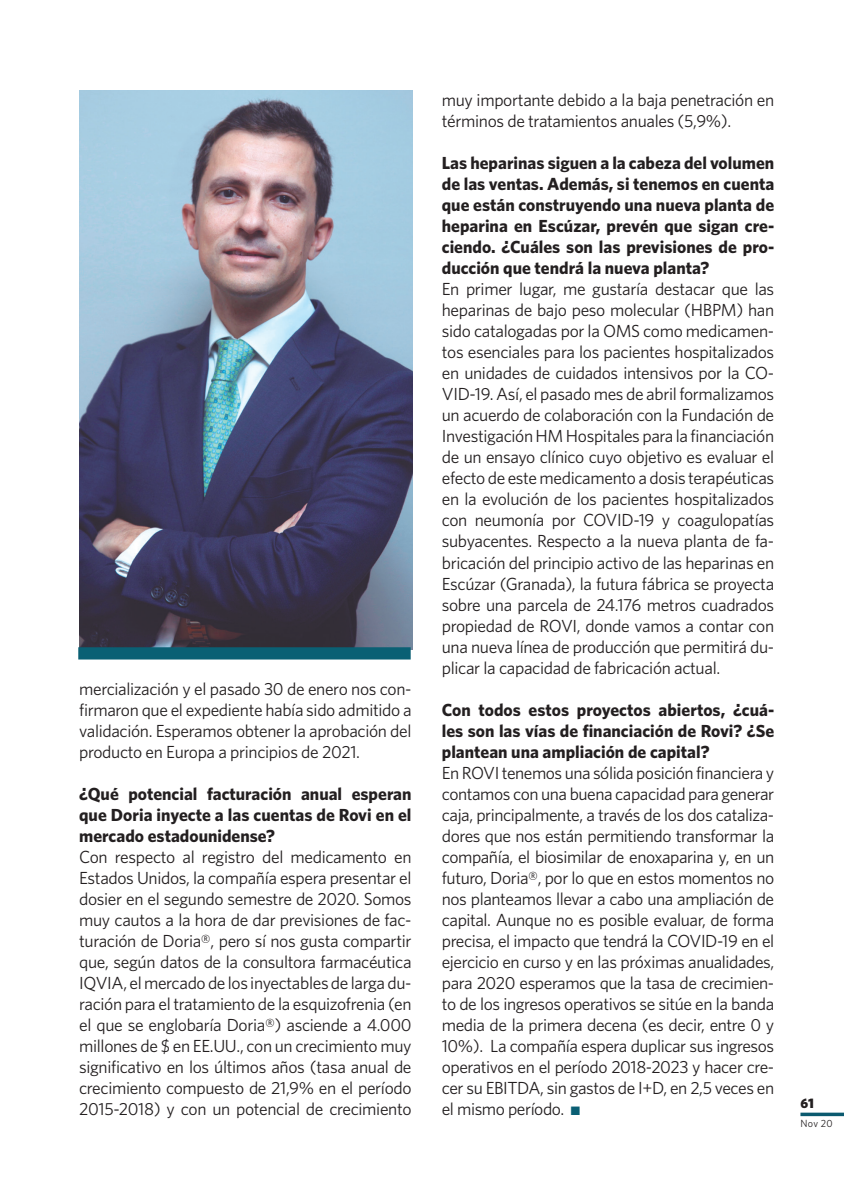
<style>
.page{position:relative;width:844px;height:1191px;background:#fff}
.page>*{position:absolute;margin:0;border:0;box-sizing:border-box;transform-origin:0 0}
.t1{font:17.5px/21px "Whitney";letter-spacing:-.02em;color:#231f20;text-align:justify}
.t2{font:700 17.5px/21px "Whitney";color:#231f20;text-align:justify}
.t3{font:900 13.83px "Whitney";color:#231f20}
.t4{font:10.33px "Whitney";color:#231f20}
.s1{color:#0a5f74}
</style>
<div class="page">
<svg style="left:800px;top:1112px;width:44px;height:4px"></svg>
<img style="left:79px;top:91px;width:333px;height:558px">
<div style="left:78px;top:647px;width:333px;height:12px;background:#0a6074"></div>
<p class="t1" style="left:79px;top:677px;width:334px">mercialización y el pasado 30 de enero nos con&shy;firmaron que el expediente había sido admitido a validación. Esperamos obtener la aprobación del producto en Europa a principios de 2021.</p>
<p class="t2" style="left:79px;top:782px;width:334px">¿Qué potencial facturación anual esperan que Doria inyecte a las cuentas de Rovi en el mercado estadounidense?</p>
<p class="t1" style="left:79px;top:845px;width:334px">Con respecto al registro del medicamento en Estados Unidos, la compañía espera presentar el dosier en el segundo semestre de 2020. Somos muy cautos a la hora de dar previsiones de fac&shy;turación de Doria®, pero sí nos gusta compartir que, según datos de la consultora farmacéutica IQVIA, el mercado de los inyectables de larga du&shy;ración para el tratamiento de la esquizofrenia (en el que se englobaría Doria®) asciende a 4.000 millones de $ en EE.UU., con un crecimiento muy significativo en los últimos años (tasa anual de crecimiento compuesto de 21,9% en el período 2015-2018) y con un potencial de crecimiento</p>
<p class="t1" style="left:442px;top:89px;width:334px">muy importante debido a la baja penetración en términos de tratamientos anuales (5,9%).</p>
<p class="t2" style="left:442px;top:152px;width:334px">Las heparinas siguen a la cabeza del volumen de las ventas. Además, si tenemos en cuenta que están construyendo una nueva planta de heparina en Escúzar, prevén que sigan cre&shy;ciendo. ¿Cuáles son las previsiones de pro&shy;ducción que tendrá la nueva planta?</p>
<p class="t1" style="left:442px;top:278px;width:334px">En primer lugar, me gustaría destacar que las heparinas de bajo peso molecular (HBPM) han sido catalogadas por la OMS como medicamen&shy;tos esenciales para los pacientes hospitalizados en unidades de cuidados intensivos por la CO-VID-19. Así, el pasado mes de abril formalizamos un acuerdo de colaboración con la Fundación de Investigación HM Hospitales para la financiación de un ensayo clínico cuyo objetivo es evaluar el efecto de este medicamento a dosis terapéuticas en la evolución de los pacientes hospitalizados con neumonía por COVID-19 y coagulopatías subyacentes. Respecto a la nueva planta de fa&shy;bricación del principio activo de las heparinas en Escúzar (Granada), la futura fábrica se proyecta sobre una parcela de 24.176 metros cuadrados propiedad de ROVI, donde vamos a contar con una nueva línea de producción que permitirá du&shy;plicar la capacidad de fabricación actual.</p>
<p class="t2" style="left:442px;top:698px;width:334px">Con todos estos proyectos abiertos, ¿cuá&shy;les son las vías de financiación de Rovi? ¿Se plantean una ampliación de capital?</p>
<p class="t1" style="left:442px;top:761px;width:334px">En ROVI tenemos una sólida posición financiera y contamos con una buena capacidad para generar caja, principalmente, a través de los dos cataliza&shy;dores que nos están permitiendo transformar la compañía, el biosimilar de enoxaparina y, en un futuro, Doria®, por lo que en estos momentos no nos planteamos llevar a cabo una ampliación de capital. Aunque no es posible evaluar, de forma precisa, el impacto que tendrá la COVID-19 en el ejercicio en curso y en las próximas anualidades, para 2020 esperamos que la tasa de crecimien&shy;to de los ingresos operativos se sitúe en la banda media de la primera decena (es decir, entre 0 y 10%). La compañía espera duplicar sus ingresos operativos en el período 2018-2023 y hacer cre&shy;cer su EBITDA, sin gastos de I+D, en 2,5 veces en el mismo período. <span class="s1">■</span></p>
<p class="t3" style="left:800px;top:1094px;width:15px">61</p>
<p class="t4" style="left:800px;top:1117px;width:34px">Nov 20</p>
</div>
